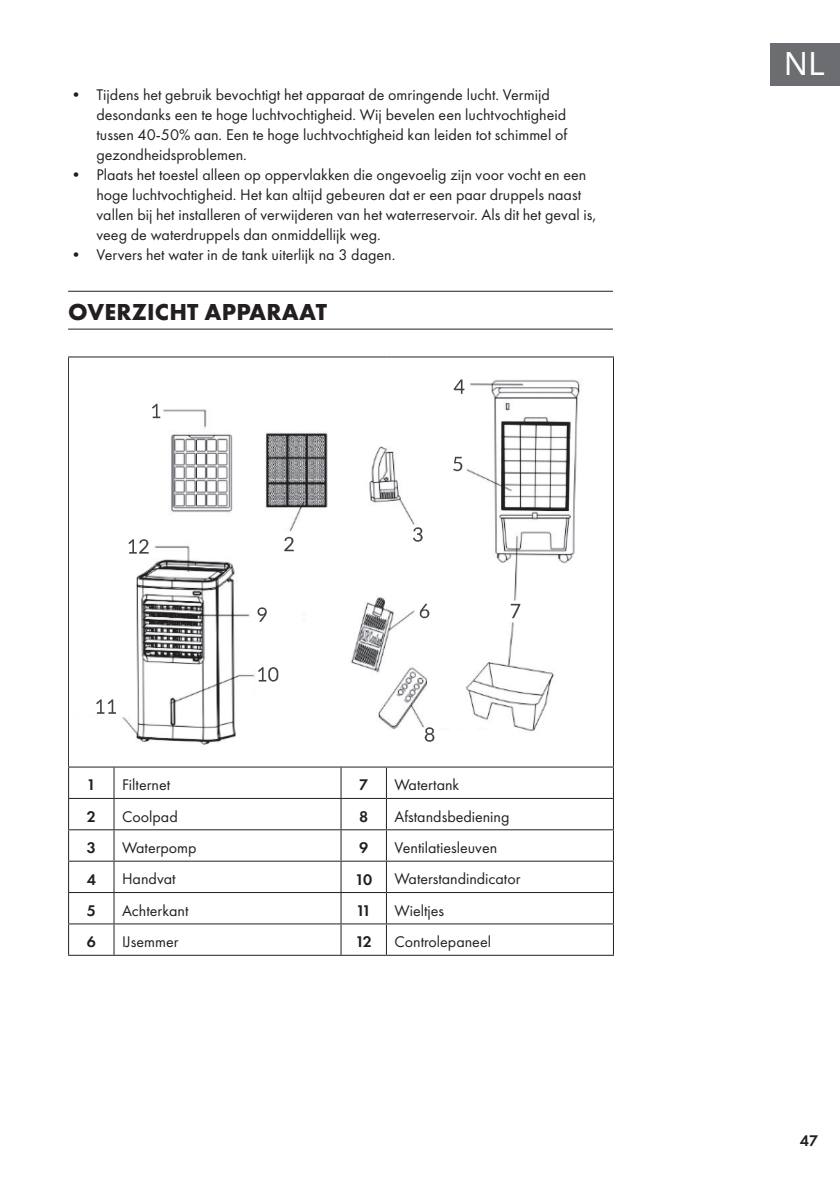
<style>
.page{position:relative;width:840px;height:1191px;background:#fff}
.page>*{position:absolute;margin:0;border:0;box-sizing:border-box;transform-origin:0 0}
.t1{font:32px "Noto Sans";color:#fff}
.t2{font:700 24px "Futura PTW08";letter-spacing:.01em;color:#231f20}
.t3{font:16px/20px "Futura PTW08";color:#231f20}
.t4{font:600 16px "Futura PTW08";letter-spacing:-.095em;color:#231f20}
</style>
<div class="page">
<div style="left:770px;top:43px;width:69px;height:42px;background:#6c6d70"></div>
<hr style="left:68px;top:291px;width:544px;height:1px;background:#231f20">
<hr style="left:68px;top:328px;width:544px;height:1px;background:#231f20">
<hr style="left:68px;top:356px;width:46px;height:1px;background:#231f20">
<hr style="left:68px;top:357px;width:1px;height:409px;background:#231f20">
<hr style="left:114px;top:356px;width:227px;height:1px;background:#231f20">
<hr style="left:341px;top:356px;width:45px;height:1px;background:#231f20">
<hr style="left:386px;top:356px;width:227px;height:1px;background:#231f20">
<hr style="left:612px;top:357px;width:1px;height:409px;background:#231f20">
<hr style="left:68px;top:766px;width:46px;height:1px;background:#231f20">
<hr style="left:68px;top:767px;width:1px;height:31px;background:#231f20">
<hr style="left:114px;top:766px;width:227px;height:1px;background:#231f20">
<hr style="left:113px;top:767px;width:1px;height:31px;background:#231f20">
<hr style="left:341px;top:766px;width:45px;height:1px;background:#231f20">
<hr style="left:340px;top:767px;width:1px;height:31px;background:#231f20">
<hr style="left:386px;top:766px;width:227px;height:1px;background:#231f20">
<hr style="left:386px;top:767px;width:1px;height:31px;background:#231f20">
<hr style="left:612px;top:767px;width:1px;height:31px;background:#231f20">
<hr style="left:68px;top:798px;width:46px;height:1px;background:#231f20">
<hr style="left:68px;top:799px;width:1px;height:30px;background:#231f20">
<hr style="left:114px;top:798px;width:227px;height:1px;background:#231f20">
<hr style="left:113px;top:799px;width:1px;height:30px;background:#231f20">
<hr style="left:341px;top:798px;width:45px;height:1px;background:#231f20">
<hr style="left:340px;top:799px;width:1px;height:30px;background:#231f20">
<hr style="left:386px;top:798px;width:227px;height:1px;background:#231f20">
<hr style="left:386px;top:799px;width:1px;height:30px;background:#231f20">
<hr style="left:612px;top:799px;width:1px;height:30px;background:#231f20">
<hr style="left:68px;top:829px;width:46px;height:1px;background:#231f20">
<hr style="left:68px;top:830px;width:1px;height:30px;background:#231f20">
<hr style="left:114px;top:829px;width:227px;height:1px;background:#231f20">
<hr style="left:113px;top:830px;width:1px;height:30px;background:#231f20">
<hr style="left:341px;top:829px;width:45px;height:1px;background:#231f20">
<hr style="left:340px;top:830px;width:1px;height:30px;background:#231f20">
<hr style="left:386px;top:829px;width:227px;height:1px;background:#231f20">
<hr style="left:386px;top:830px;width:1px;height:30px;background:#231f20">
<hr style="left:612px;top:830px;width:1px;height:30px;background:#231f20">
<hr style="left:68px;top:860px;width:46px;height:1px;background:#231f20">
<hr style="left:68px;top:861px;width:1px;height:31px;background:#231f20">
<hr style="left:114px;top:860px;width:227px;height:1px;background:#231f20">
<hr style="left:113px;top:861px;width:1px;height:31px;background:#231f20">
<hr style="left:341px;top:860px;width:45px;height:1px;background:#231f20">
<hr style="left:340px;top:861px;width:1px;height:31px;background:#231f20">
<hr style="left:386px;top:860px;width:227px;height:1px;background:#231f20">
<hr style="left:386px;top:861px;width:1px;height:31px;background:#231f20">
<hr style="left:612px;top:861px;width:1px;height:31px;background:#231f20">
<hr style="left:68px;top:892px;width:46px;height:1px;background:#231f20">
<hr style="left:68px;top:893px;width:1px;height:30px;background:#231f20">
<hr style="left:114px;top:892px;width:227px;height:1px;background:#231f20">
<hr style="left:113px;top:893px;width:1px;height:30px;background:#231f20">
<hr style="left:341px;top:892px;width:45px;height:1px;background:#231f20">
<hr style="left:340px;top:893px;width:1px;height:30px;background:#231f20">
<hr style="left:386px;top:892px;width:227px;height:1px;background:#231f20">
<hr style="left:386px;top:893px;width:1px;height:30px;background:#231f20">
<hr style="left:612px;top:893px;width:1px;height:30px;background:#231f20">
<hr style="left:68px;top:923px;width:46px;height:1px;background:#231f20">
<hr style="left:68px;top:924px;width:1px;height:30px;background:#231f20">
<hr style="left:114px;top:923px;width:227px;height:1px;background:#231f20">
<hr style="left:113px;top:924px;width:1px;height:30px;background:#231f20">
<hr style="left:341px;top:923px;width:45px;height:1px;background:#231f20">
<hr style="left:340px;top:924px;width:1px;height:30px;background:#231f20">
<hr style="left:386px;top:923px;width:227px;height:1px;background:#231f20">
<hr style="left:386px;top:924px;width:1px;height:30px;background:#231f20">
<hr style="left:612px;top:924px;width:1px;height:30px;background:#231f20">
<hr style="left:68px;top:954px;width:46px;height:1px;background:#231f20">
<hr style="left:114px;top:954px;width:227px;height:1px;background:#231f20">
<hr style="left:341px;top:954px;width:45px;height:1px;background:#231f20">
<hr style="left:386px;top:954px;width:227px;height:1px;background:#231f20">
<img style="left:96px;top:379px;width:484px;height:366px">
<p class="t3" style="left:96px;top:84px;width:472px;text-indent:-28px">• Tijdens het gebruik bevochtigt het apparaat de omringende lucht. Vermijd desondanks een te hoge luchtvochtigheid. Wij bevelen een luchtvochtigheid tussen 40-50% aan. Een te hoge luchtvochtigheid kan leiden tot schimmel of gezondheidsproblemen.</p>
<p class="t3" style="left:96px;top:164px;width:501px;text-indent:-28px">• Plaats het toestel alleen op oppervlakken die ongevoelig zijn voor vocht en een hoge luchtvochtigheid. Het kan altijd gebeuren dat er een paar druppels naast vallen bij het installeren of verwijderen van het waterreservoir. Als dit het geval is, veeg de waterdruppels dan onmiddellijk weg.</p>
<p class="t3" style="left:68px;top:244px;width:328px">• Ververs het water in de tank uiterlijk na 3 dagen.</p>
<h2 class="t2" style="left:68px;top:296px;width:260px">OVERZICHT APPARAAT</h2>
<p class="t4" style="left:87px;top:775px;width:11px">1</p>
<p class="t3" style="left:122px;top:774px;width:50px">Filternet</p>
<p class="t4" style="left:359px;top:775px;width:11px">7</p>
<p class="t3" style="left:394px;top:774px;width:66px">Watertank</p>
<p class="t4" style="left:87px;top:806px;width:11px">2</p>
<p class="t3" style="left:122px;top:806px;width:57px">Coolpad</p>
<p class="t4" style="left:359px;top:806px;width:11px">8</p>
<p class="t3" style="left:394px;top:806px;width:117px">Afstandsbediening</p>
<p class="t4" style="left:87px;top:837px;width:11px">3</p>
<p class="t3" style="left:122px;top:837px;width:76px">Waterpomp</p>
<p class="t4" style="left:359px;top:837px;width:11px">9</p>
<p class="t3" style="left:394px;top:837px;width:104px">Ventilatiesleuven</p>
<p class="t4" style="left:87px;top:869px;width:11px">4</p>
<p class="t3" style="left:122px;top:869px;width:55px">Handvat</p>
<p class="t4" style="left:355px;top:869px;width:19px">10</p>
<p class="t3" style="left:394px;top:869px;width:127px">Waterstandindicator</p>
<p class="t4" style="left:87px;top:900px;width:11px">5</p>
<p class="t3" style="left:122px;top:900px;width:68px">Achterkant</p>
<p class="t4" style="left:356px;top:900px;width:17px">11</p>
<p class="t3" style="left:394px;top:900px;width:51px">Wieltjes</p>
<p class="t4" style="left:87px;top:932px;width:11px">6</p>
<p class="t3" style="left:122px;top:931px;width:58px">IJsemmer</p>
<p class="t4" style="left:355px;top:932px;width:18px">12</p>
<p class="t3" style="left:394px;top:931px;width:98px">Controlepaneel</p>
<h1 class="t1" style="left:783px;top:42px;width:43px">NL</h1>
<p class="t4" style="left:799px;top:1130px;width:20px">47</p>
</div>
